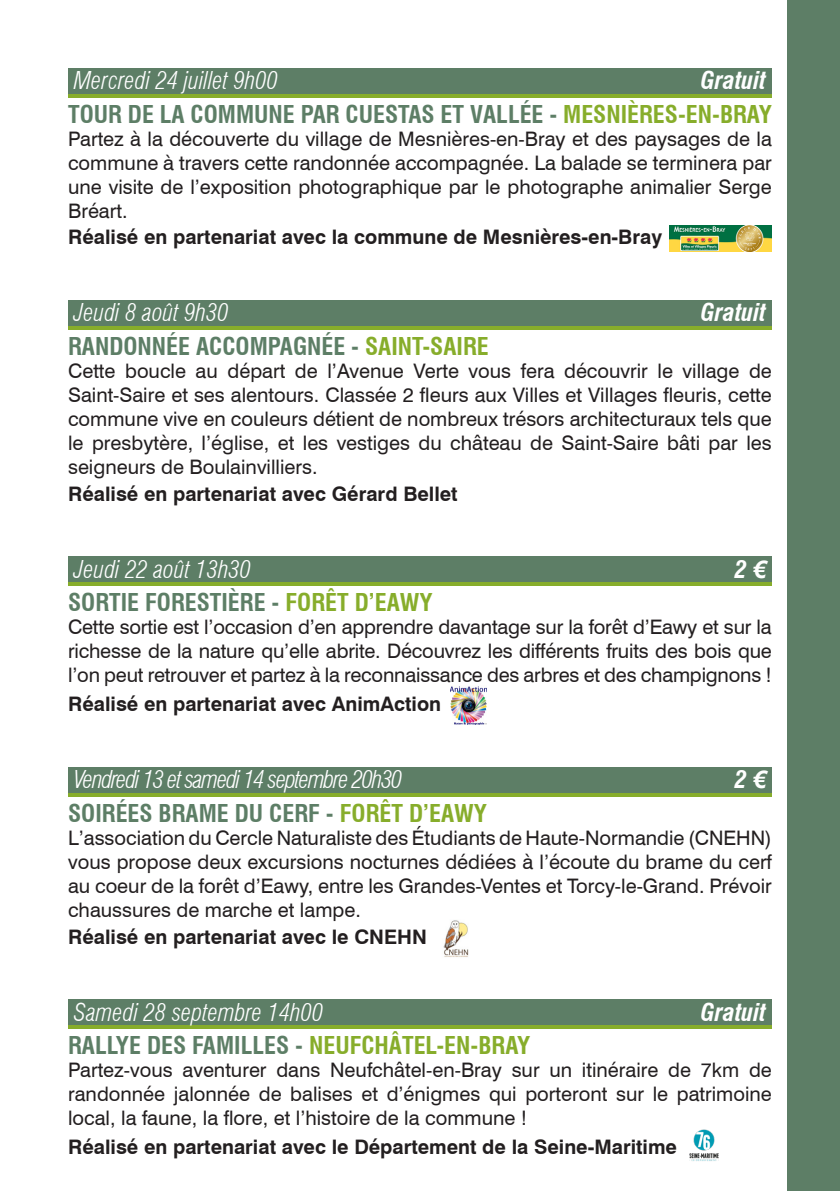
<style>
.page{position:relative;width:840px;height:1191px;background:#fff}
.page>*{position:absolute;margin:0;border:0;box-sizing:border-box;transform-origin:0 0}
.t1{font:700 condensed 24px "Swiss 721 BT";color:#5d7e66}
.t2{font:italic 300 condensed 24px "Swiss 721 BT";color:#fff}
.t3{font:italic 300 condensed 24px "Swiss 721 BT";letter-spacing:-.05em;color:#fff}
.t4{font:italic 700 condensed 24px "Swiss 721 BT";color:#fff}
.t5{font:20px/24px "Swiss 721 BT";color:#231f20;text-align:justify}
.t6{font:700 20px "Swiss 721 BT";color:#231f20}
.s1{color:#87ad2b}
.s2{font-family:"Arial";font-stretch:normal}
</style>
<div class="page">
<div style="left:786px;top:0;width:53px;height:1191px;background:#5d7e66"></div>
<div style="left:68px;top:72px;width:703px;height:26px;background:#87ad2b"></div>
<div style="left:68px;top:68px;width:703px;height:26px;background:#5d7e66"></div>
<div style="left:68px;top:304px;width:703px;height:26px;background:#87ad2b"></div>
<div style="left:68px;top:300px;width:703px;height:26px;background:#5d7e66"></div>
<div style="left:68px;top:560px;width:703px;height:26px;background:#87ad2b"></div>
<div style="left:68px;top:556px;width:703px;height:26px;background:#5d7e66"></div>
<div style="left:68px;top:771px;width:703px;height:26px;background:linear-gradient(to right,#87ad2b,#87ad2b)"></div>
<div style="left:68px;top:767px;width:703px;height:25px;background:#5d7e66"></div>
<div style="left:68px;top:1003px;width:703px;height:26px;background:linear-gradient(to right,#87ad2b,#87ad2b)"></div>
<div style="left:68px;top:999px;width:703px;height:25px;background:#5d7e66"></div>
<img style="left:443px;top:920px;width:26px;height:37px">
<img style="left:689px;top:1129px;width:30px;height:32px">
<img style="left:450px;top:686px;width:36px;height:38px">
<img style="left:669px;top:225px;width:102px;height:27px">
<p class="t2" style="left:74px;top:66px;width:205px">Mercredi 24 juillet 9h00</p>
<p class="t4" style="left:700px;top:66px;width:67px">Gratuit</p>
<p class="t5" style="left:68px;top:127px;width:705px">Partez à la découverte du village de Mesnières-en-Bray et des paysages de la commune à travers cette randonnée accompagnée. La balade se terminera par une visite de l’exposition photographique par le photographe animalier Serge Bréart.</p>
<p class="t1" style="left:68px;top:100px;width:705px">TOUR DE LA COMMUNE PAR CUESTAS ET VALLÉE - <span class="s1">MESNIÈRES-EN-BRAY</span></p>
<p class="t6" style="left:68px;top:225px;width:595px">Réalisé en partenariat avec la commune de Mesnières-en-Bray</p>
<p class="t2" style="left:74px;top:298px;width:156px">Jeudi 8 août 9h30</p>
<p class="t4" style="left:700px;top:298px;width:67px">Gratuit</p>
<p class="t1" style="left:68px;top:332px;width:422px">RANDONNÉE ACCOMPAGNÉE - <span class="s1">SAINT-SAIRE</span></p>
<p class="t5" style="left:68px;top:359px;width:705px">Cette boucle au départ de l’Avenue Verte vous fera découvrir le village de Saint-Saire et ses alentours. Classée 2 fleurs aux Villes et Villages fleuris, cette commune vive en couleurs détient de nombreux trésors architecturaux tels que le presbytère, l’église, et les vestiges du château de Saint-Saire bâti par les seigneurs de Boulainvilliers.</p>
<p class="t6" style="left:68px;top:481px;width:391px">Réalisé en partenariat avec Gérard Bellet</p>
<p class="t2" style="left:74px;top:554px;width:179px">Jeudi 22 août 13h30</p>
<p class="t4" style="left:734px;top:554px;width:33px">2 <span class="s2">€</span></p>
<p class="t1" style="left:68px;top:588px;width:366px">SORTIE FORESTIÈRE - <span class="s1">FORÊT D’EAWY</span></p>
<p class="t5" style="left:68px;top:615px;width:705px">Cette sortie est l’occasion d’en apprendre davantage sur la forêt d’Eawy et sur la richesse de la nature qu’elle abrite. Découvrez les différents fruits des bois que l’on peut retrouver et partez à la reconnaissance des arbres et des champignons !</p>
<p class="t6" style="left:68px;top:692px;width:374px">Réalisé en partenariat avec AnimAction</p>
<p class="t3" style="left:74px;top:765px;width:330px">Vendredi 13 et samedi 14 septembre 20h30</p>
<p class="t4" style="left:734px;top:765px;width:33px">2 <span class="s2">€</span></p>
<p class="t5" style="left:68px;top:825px;width:705px">L’association du Cercle Naturaliste des Étudiants de Haute-Normandie (CNEHN) vous propose deux excursions nocturnes dédiées à l’écoute du brame du cerf au coeur de la forêt d’Eawy, entre les Grandes-Ventes et Torcy-le-Grand. Prévoir chaussures de marche et lampe.</p>
<p class="t1" style="left:68px;top:799px;width:420px">SOIRÉES BRAME DU CERF - <span class="s1">FORÊT D’EAWY</span></p>
<p class="t6" style="left:68px;top:924px;width:360px">Réalisé en partenariat avec le CNEHN</p>
<p class="t2" style="left:74px;top:997px;width:251px">Samedi 28 septembre 14h00</p>
<p class="t4" style="left:700px;top:997px;width:67px">Gratuit</p>
<p class="t5" style="left:68px;top:1057px;width:705px">Partez-vous aventurer dans Neufchâtel-en-Bray sur un itinéraire de 7km de randonnée jalonnée de balises et d’énigmes qui porteront sur le patrimoine local, la faune, la flore, et l’histoire de la commune !</p>
<p class="t1" style="left:68px;top:1031px;width:463px">RALLYE DES FAMILLES - <span class="s1">NEUFCHÂTEL-EN-BRAY</span></p>
<p class="t6" style="left:68px;top:1135px;width:610px">Réalisé en partenariat avec le Département de la Seine-Maritime</p>
</div>
